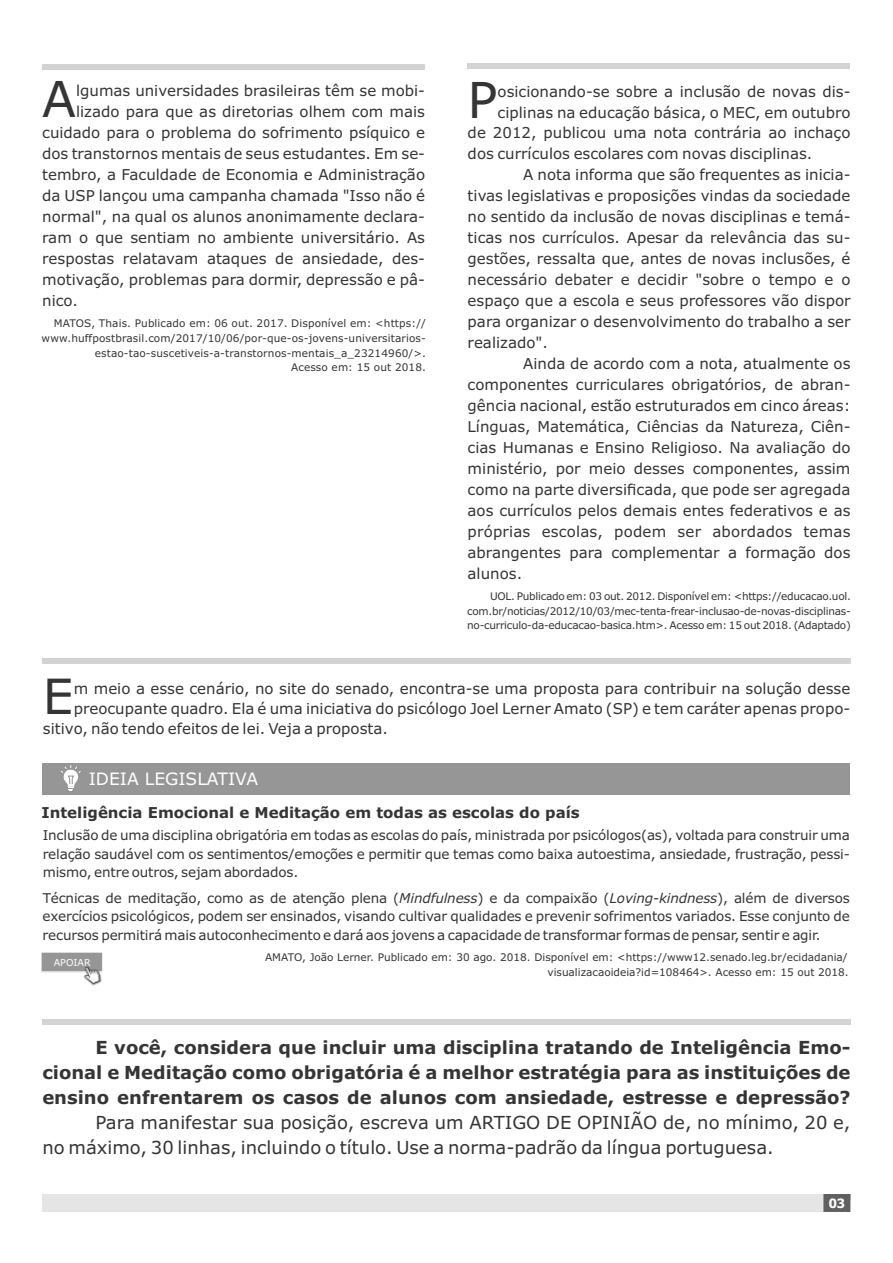
<style>
.page{position:relative;width:893px;height:1263px;background:#fff}
.page>*{position:absolute;margin:0;border:0;box-sizing:border-box;transform-origin:0 0}
.t1{font:49.65px "Verdana";color:#353535}
.t2{font:48.6px "Verdana";color:#353535}
.t3{font:700 18px/25.2px "Verdana";color:#353535;text-align:justify}
.t4{font:18px/25.2px "Verdana";color:#353535}
.t5{font:17.1px "Verdana";color:#fefefe}
.t6{font:15px/21px "Verdana";color:#353535;text-align:justify}
.t7{font:700 15px "Verdana";color:#353535}
.t8{font:13.5px/18.3px "Verdana";letter-spacing:-.01em;color:#353535;text-align:justify}
.t9{font:700 12.9px "Tahoma";color:#fefefe}
.t10{font:10.5px/14.7px "Verdana";color:#353535;text-align:right}
.t11{font:9.6px "Verdana";color:#fefefe}
.s1{font-style:italic}
</style>
<div class="page">
<div style="left:43px;top:1194px;width:807px;height:18px;background:#e5e5e5"></div>
<svg style="left:823px;top:1194px;width:27px;height:18px"></svg>
<div style="left:43px;top:953px;width:59px;height:18px;background:#969696"></div>
<img style="left:79px;top:960px;width:24px;height:26px">
<div style="left:42px;top:763px;width:808px;height:32px;background:#969696"></div>
<svg style="left:61px;top:765px;width:20px;height:26px"></svg>
<div style="left:42px;top:658px;width:808px;height:6px;background:#d3d3d3"></div>
<div style="left:42px;top:64px;width:383px;height:5px;background:#d3d3d3"></div>
<div style="left:42px;top:1019px;width:808px;height:6px;background:#d3d3d3"></div>
<div style="left:468px;top:64px;width:382px;height:5px;background:#d3d3d3"></div>
<h1 class="t1" style="left:42px;top:79px;width:35px">A</h1>
<p class="t6" style="left:76px;top:82px;width:350px">lgumas universidades brasileiras têm se mobi-</p>
<p class="t6" style="left:42px;top:103px;width:384px;text-indent:34px">lizado para que as diretorias olhem com mais cuidado para o problema do sofrimento psíquico e dos transtornos mentais de seus estudantes. Em se&shy;tembro, a Faculdade de Economia e Administração da USP lançou uma campanha chamada "Isso não é normal", na qual os alunos anonimamente declara&shy;ram o que sentiam no ambiente universitário. As respostas relatavam ataques de ansiedade, des&shy;motivação, problemas para dormir, depressão e pâ&shy;nico.</p>
<p class="t10" style="left:42px;top:317px;width:386px">MATOS, Thais. Publicado em: 06 out. 2017. Disponível em: &lt;https:// www.huffpostbrasil.com/2017/10/06/por-que-os-jovens-universitarios&shy;estao-tao-suscetiveis-a-transtornos-mentais_a_23214960/&gt;.<br>Acesso em: 15 out 2018.</p>
<h1 class="t1" style="left:468px;top:80px;width:31px">P</h1>
<p class="t6" style="left:498px;top:82px;width:354px">osicionando-se sobre a inclusão de novas dis-</p>
<p class="t6" style="left:468px;top:103px;width:384px;text-indent:30px">ciplinas na educação básica, o MEC, em outubro de 2012, publicou uma nota contrária ao inchaço dos currículos escolares com novas disciplinas.</p>
<p class="t6" style="left:468px;top:166px;width:384px;text-indent:56px">A nota informa que são frequentes as inicia&shy;tivas legislativas e proposições vindas da sociedade no sentido da inclusão de novas disciplinas e temá&shy;ticas nos currículos. Apesar da relevância das su&shy;gestões, ressalta que, antes de novas inclusões, é necessário debater e decidir "sobre o tempo e o espaço que a escola e seus professores vão dispor para organizar o desenvolvimento do trabalho a ser realizado".</p>
<p class="t6" style="left:468px;top:354px;width:384px;text-indent:56px">Ainda de acordo com a nota, atualmente os componentes curriculares obrigatórios, de abran&shy;gência nacional, estão estruturados em cinco áreas:<br>Línguas, Matemática, Ciências da Natureza, Ciên&shy;cias Humanas e Ensino Religioso. Na avaliação do ministério, por meio desses componentes, assim como na parte diversificada, que pode ser agregada aos currículos pelos demais entes federativos e as próprias escolas, podem ser abordados temas abrangentes para complementar a formação dos alunos.</p>
<p class="t10" style="left:467px;top:590px;width:385px;text-align:justify;text-indent:23px">UOL. Publicado em: 03 out. 2012. Disponível em: &lt;https://educacao.uol. com.br/noticias/2012/10/03/mec-tenta-frear-inclusao-de-novas-disciplinas&shy;no-curriculo-da-educacao-basica.htm&gt;. Acesso em: 15 out 2018. (Adaptado)</p>
<h2 class="t2" style="left:43px;top:677px;width:32px">E</h2>
<p class="t6" style="left:74px;top:679px;width:778px">m meio a esse cenário, no site do senado, encontra-se uma proposta para contribuir na solução desse</p>
<p class="t6" style="left:43px;top:700px;width:809px;line-height:20.2px;text-indent:31px">preocupante quadro. Ela é uma iniciativa do psicólogo Joel Lerner Amato (SP) e tem caráter apenas propo&shy;sitivo, não tendo efeitos de lei. Veja a proposta.</p>
<p class="t5" style="left:89px;top:772px;width:171px">IDEIA LEGISLATIVA</p>
<p class="t7" style="left:42px;top:806px;width:540px">Inteligência Emocional e Meditação em todas as escolas do país</p>
<p class="t8" style="left:43px;top:827px;width:809px">Inclusão de uma disciplina obrigatória em todas as escolas do país, ministrada por psicólogos(as), voltada para construir uma relação saudável com os sentimentos/emoções e permitir que temas como baixa autoestima, ansiedade, frustração, pessi&shy;mismo, entre outros, sejam abordados.</p>
<p class="t8" style="left:43px;top:890px;width:809px">Técnicas de meditação, como as de atenção plena (<span class="s1">Mindfulness</span>) e da compaixão (<span class="s1">Loving-kindness</span>), além de diversos exercícios psicológicos, podem ser ensinados, visando cultivar qualidades e prevenir sofrimentos variados. Esse conjunto de recursos permitirá mais autoconhecimento e dará aos jovens a capacidade de transformar formas de pensar, sentir e agir.</p>
<p class="t11" style="left:54px;top:958px;width:39px">APOIAR</p>
<p class="t10" style="left:265px;top:951px;width:585px">AMATO, João Lerner. Publicado em: 30 ago. 2018. Disponível em: &lt;https://www12.senado.leg.br/ecidadania/ visualizacaoideia?id=108464&gt;. Acesso em: 15 out 2018.</p>
<p class="t3" style="left:42px;top:1036px;width:810px;text-indent:53px">E você, considera que incluir uma disciplina tratando de Inteligência Emo&shy;cional e Meditação como obrigatória é a melhor estratégia para as instituições de ensino enfrentarem os casos de alunos com ansiedade, estresse e depressão?</p>
<p class="t4" style="left:42px;top:1112px;width:810px;text-indent:53px">Para manifestar sua posição, escreva um ARTIGO DE OPINIÃO de, no mínimo, 20 e, no máximo, 30 linhas, incluindo o título. Use a norma-padrão da língua portuguesa.</p>
<p class="t9" style="left:829px;top:1198px;width:18px">03</p>
</div>
